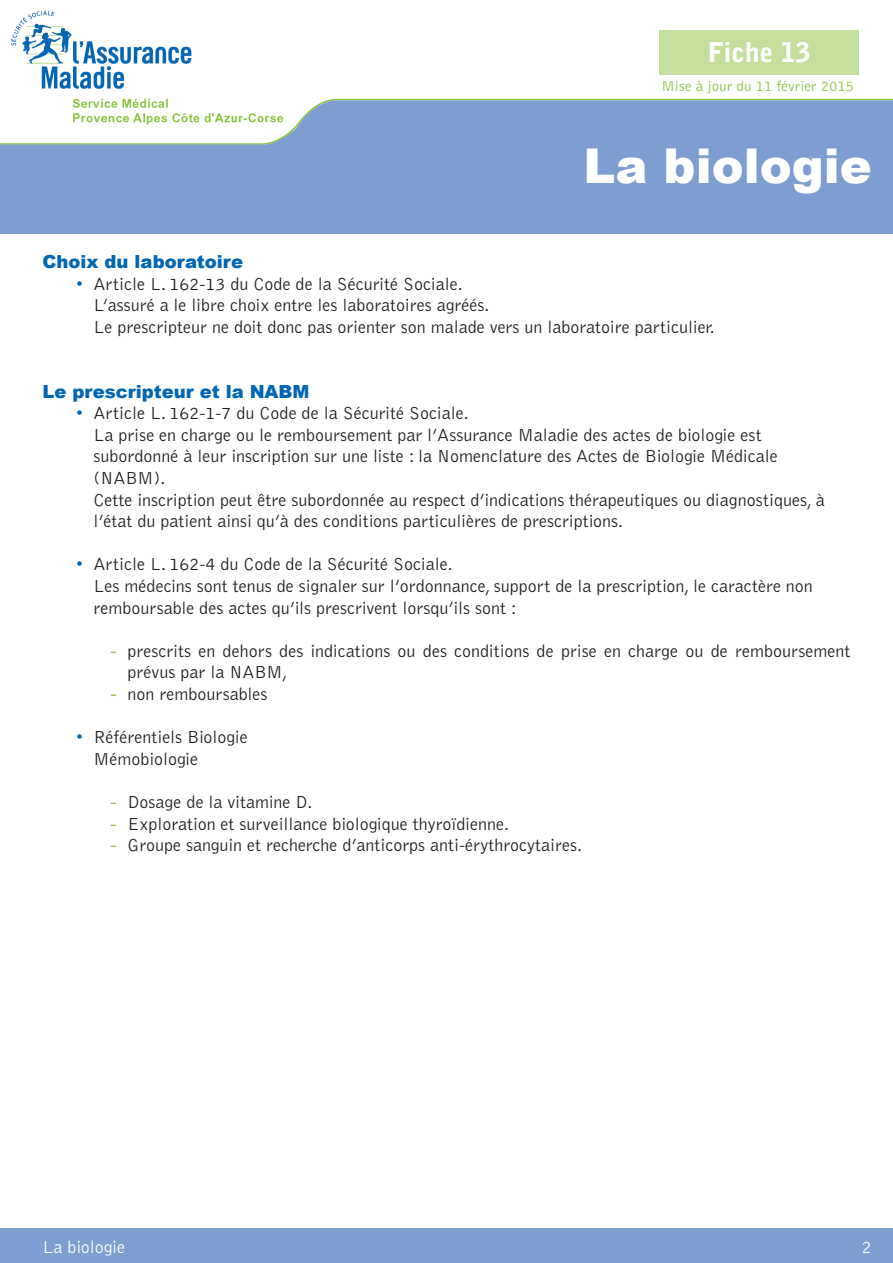
<style>
.page{position:relative;width:893px;height:1263px;background:#fff}
.page>*{position:absolute;margin:0;border:0;box-sizing:border-box;transform-origin:0 0}
.Titre{font:900 48px "Arial";color:#fff}
.t1{font:900 27px "Bell Gothic";color:#fff}
.t2{font:300 18px/21.6px "Bell Gothic";color:#231f20}
.t3{font:900 18px "Arial";color:#0166b3}
.Titre-2{font:300 18px "Bell Gothic";color:#fff}
.t4{font:300 15px "Bell Gothic";color:#8bc63e}
.s1{font-family:"Arial";font-weight:400;color:#0166b3}
.s2{font-family:"Arial";font-weight:400;color:#8bc63e}
</style>
<div class="page">
<div style="left:0;top:1229px;width:893px;height:34px;background:#7e9ed2"></div>
<div style="left:0;top:97px;width:893px;height:137px;background:#7e9ed2"></div>
<img style="left:0;top:10px;width:893px;height:134px">
<div style="left:659px;top:30px;width:200px;height:45px;background:#c4df9b"></div>
<p class="t1" style="left:708px;top:37px;width:104px">Fiche 13</p>
<p class="t4" style="left:662px;top:78px;width:194px">Mise à jour du 11 février 2015</p>
<p class="Titre" style="left:584px;top:131px;width:290px">La biologie</p>
<p class="t3" style="left:43px;top:249px;width:202px">Choix du laboratoire</p>
<p class="t2" style="left:94px;top:273px;width:623px;text-indent:-17px"><span class="s1">•</span> Article L. 162-13 du Code de la Sécurité Sociale.<br>L’assuré a le libre choix entre les laboratoires agréés.<br>Le prescripteur ne doit donc pas orienter son malade vers un laboratoire particulier.</p>
<p class="t3" style="left:43px;top:378px;width:269px">Le prescripteur et la NABM</p>
<p class="t2" style="left:94px;top:403px;width:733px;text-indent:-17px"><span class="s1">•</span> Article L. 162-1-7 du Code de la Sécurité Sociale.<br>La prise en charge ou le remboursement par l’Assurance Maladie des actes de biologie est subordonné à leur inscription sur une liste : la Nomenclature des Actes de Biologie Médicale (NABM).<br>Cette inscription peut être subordonnée au respect d’indications thérapeutiques ou diagnostiques, à l’état du patient ainsi qu’à des conditions particulières de prescriptions.</p>
<p class="t2" style="left:94px;top:554px;width:721px;text-indent:-17px"><span class="s1">•</span> Article L. 162-4 du Code de la Sécurité Sociale.<br>Les médecins sont tenus de signaler sur l’ordonnance, support de la prescription, le caractère non remboursable des actes qu’ils prescrivent lorsqu’ils sont :</p>
<p class="t2" style="left:128px;top:640px;width:724px;text-indent:-17px"><span class="s2">-</span> prescrits en dehors des indications ou des conditions de prise en charge ou de remboursement prévus par la NABM,</p>
<p class="t2" style="left:111px;top:684px;width:158px"><span class="s2">-</span> non remboursables</p>
<p class="t2" style="left:94px;top:727px;width:156px;text-indent:-17px"><span class="s1">•</span> Référentiels Biologie<br>Mémobiologie</p>
<p class="t2" style="left:111px;top:792px;width:203px"><span class="s2">-</span> Dosage de la vitamine D.</p>
<p class="t2" style="left:111px;top:813px;width:400px"><span class="s2">-</span> Exploration et surveillance biologique thyroïdienne.</p>
<p class="t2" style="left:111px;top:835px;width:473px"><span class="s2">-</span> Groupe sanguin et recherche d’anticorps anti-érythrocytaires.</p>
<p class="Titre-2" style="left:43px;top:1237px;width:84px">La biologie</p>
<p class="Titre-2" style="left:862px;top:1237px;width:12px">2</p>
</div>
